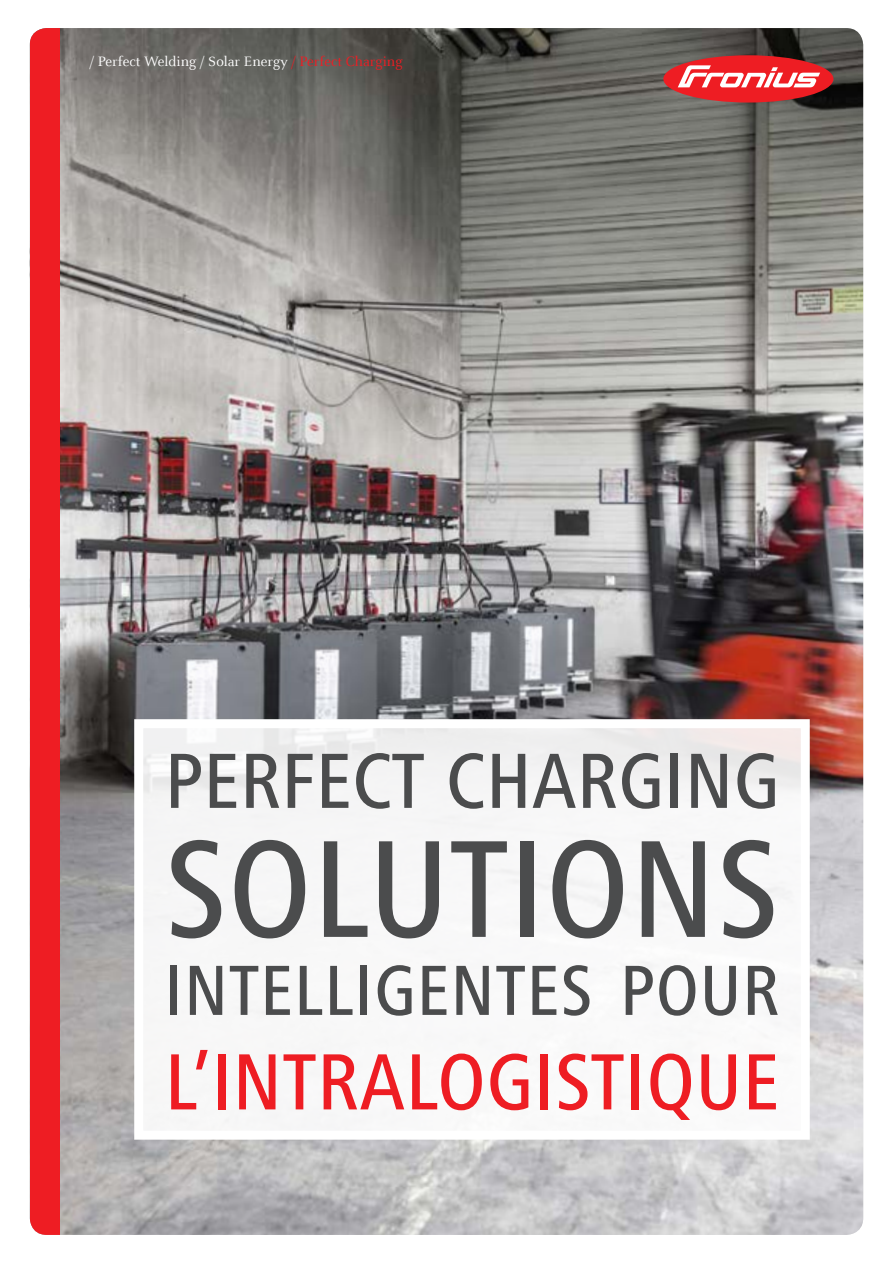
<style>
.page{position:relative;width:893px;height:1263px;background:#fff}
.page>*{position:absolute;margin:0;border:0;box-sizing:border-box;transform-origin:0 0}
.t1{font:500 condensed 143.25px "Frutiger Next LTW1 G";color:#4b4c4d}
.t2{font:500 condensed 82.5px "Frutiger Next LTW1 G";letter-spacing:.005em;color:#ee1d23}
.t3{font:500 condensed 81px "Frutiger Next LTW1 G";color:#4b4c4d}
.t4{font:500 condensed 73.5px "Frutiger Next LTW1 G";letter-spacing:.01em;color:#4b4c4d}
.t5{font:15px "Celeste Offc Pro";color:#fff}
.s1{color:#ee1d23}
</style>
<div class="page">
<img style="left:60px;top:28px;width:803px;height:1207px">
<div style="left:30px;top:28px;width:30px;height:1207px;background:#ee1d23"></div>
<div style="left:663px;top:55px;width:170px;height:48px;background:#ee1d23;border-radius:50%"></div>
<svg style="left:678px;top:65px;width:142px;height:22px"></svg>
<div style="left:139px;top:724px;width:666px;height:411px;background:#f8f7f8"></div>
<div style="left:134px;top:719px;width:676px;height:421px;border:9px solid #fff"></div>
<p class="t5" style="left:90px;top:52px;width:314px">/ Perfect Welding / Solar Energy <span class="s1">/ Perfect Charging</span></p>
<h3 class="t3" style="left:164px;top:734px;width:616px">PERFECT CHARGING</h3>
<h1 class="t1" style="left:164px;top:807px;width:616px">SOLUTIONS</h1>
<h3 class="t4" style="left:164px;top:948px;width:616px">INTELLIGENTES POUR</h3>
<h2 class="t2" style="left:164px;top:1035px;width:616px">L’INTRALOGISTIQUE</h2>
</div>
